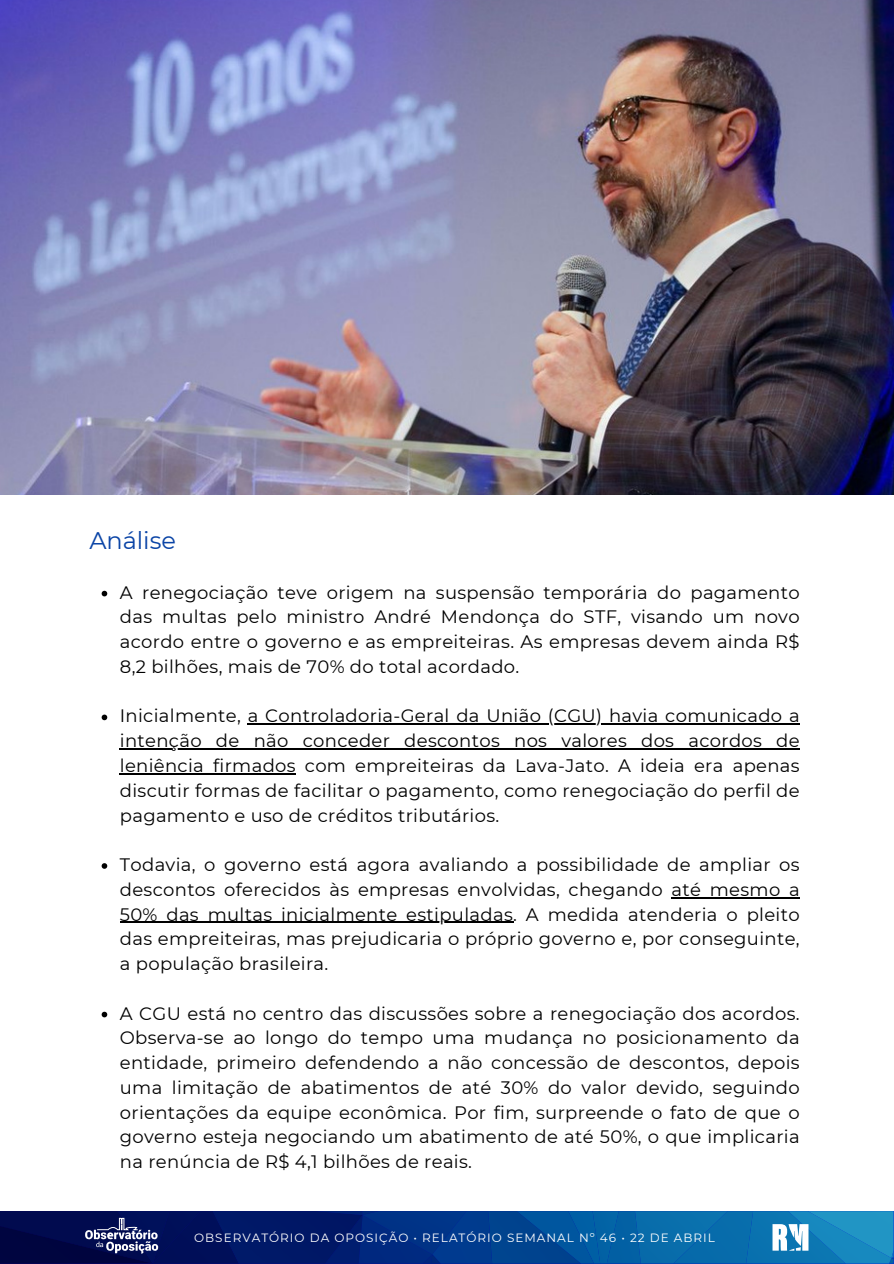
<style>
.page{position:relative;width:894px;height:1264px;background:#fff}
.page>*{position:absolute;margin:0;border:0;box-sizing:border-box;transform-origin:0 0}
.t1{font:24px "Montserrat";color:#0a44a6}
.t2{font:18px/24.8px "Montserrat";letter-spacing:.02em;color:#000;text-align:justify}
.t3{font:12px "Montserrat";letter-spacing:.085em;color:#fff}
</style>
<div class="page">
<svg style="left:0;top:1211px;width:893px;height:53px;background:#0b4388"></svg>
<img style="left:0;top:0;width:893px;height:494px">
<svg style="left:102px;top:590px;width:5px;height:6px"></svg>
<svg style="left:102px;top:714px;width:5px;height:6px"></svg>
<hr style="left:248px;top:723px;width:551px;height:1px;background:#000">
<hr style="left:120px;top:748px;width:679px;height:1px;background:#000">
<hr style="left:120px;top:773px;width:176px;height:1px;background:#000">
<svg style="left:102px;top:863px;width:5px;height:5px"></svg>
<hr style="left:671px;top:896px;width:128px;height:2px;background:#000">
<hr style="left:120px;top:921px;width:393px;height:1px;background:#000">
<svg style="left:102px;top:1011px;width:5px;height:6px"></svg>
<h1 class="t1" style="left:89px;top:525px;width:88px">Análise</h1>
<p class="t2" style="left:120px;top:580px;width:681px">A renegociação teve origem na suspensão temporária do pagamento das multas pelo ministro André Mendonça do STF, visando um novo acordo entre o governo e as empreiteiras. As empresas devem ainda R$ 8,2 bilhões, mais de 70% do total acordado.</p>
<p class="t2" style="left:120px;top:703px;width:681px">Inicialmente, a Controladoria-Geral da União (CGU) havia comunicado a intenção de não conceder descontos nos valores dos acordos de leniência firmados com empreiteiras da Lava-Jato. A ideia era apenas discutir formas de facilitar o pagamento, como renegociação do perfil de pagamento e uso de créditos tributários.</p>
<p class="t2" style="left:120px;top:852px;width:681px">Todavia, o governo está agora avaliando a possibilidade de ampliar os descontos oferecidos às empresas envolvidas, chegando até mesmo a 50% das multas inicialmente estipuladas. A medida atenderia o pleito das empreiteiras, mas prejudicaria o próprio governo e, por conseguinte, a população brasileira.</p>
<p class="t2" style="left:120px;top:1000px;width:681px">A CGU está no centro das discussões sobre a renegociação dos acordos.<br>Observa-se ao longo do tempo uma mudança no posicionamento da entidade, primeiro defendendo a não concessão de descontos, depois uma limitação de abatimentos de até 30% do valor devido, seguindo orientações da equipe econômica. Por fim, surpreende o fato de que o governo esteja negociando um abatimento de até 50%, o que implicaria na renúncia de R$ 4,1 bilhões de reais.</p>
<p class="t3" style="left:194px;top:1229px;width:522px">OBSERVATÓRIO DA OPOSIÇÃO • RELATÓRIO SEMANAL Nº 46 • 22 DE ABRIL</p>
</div>
